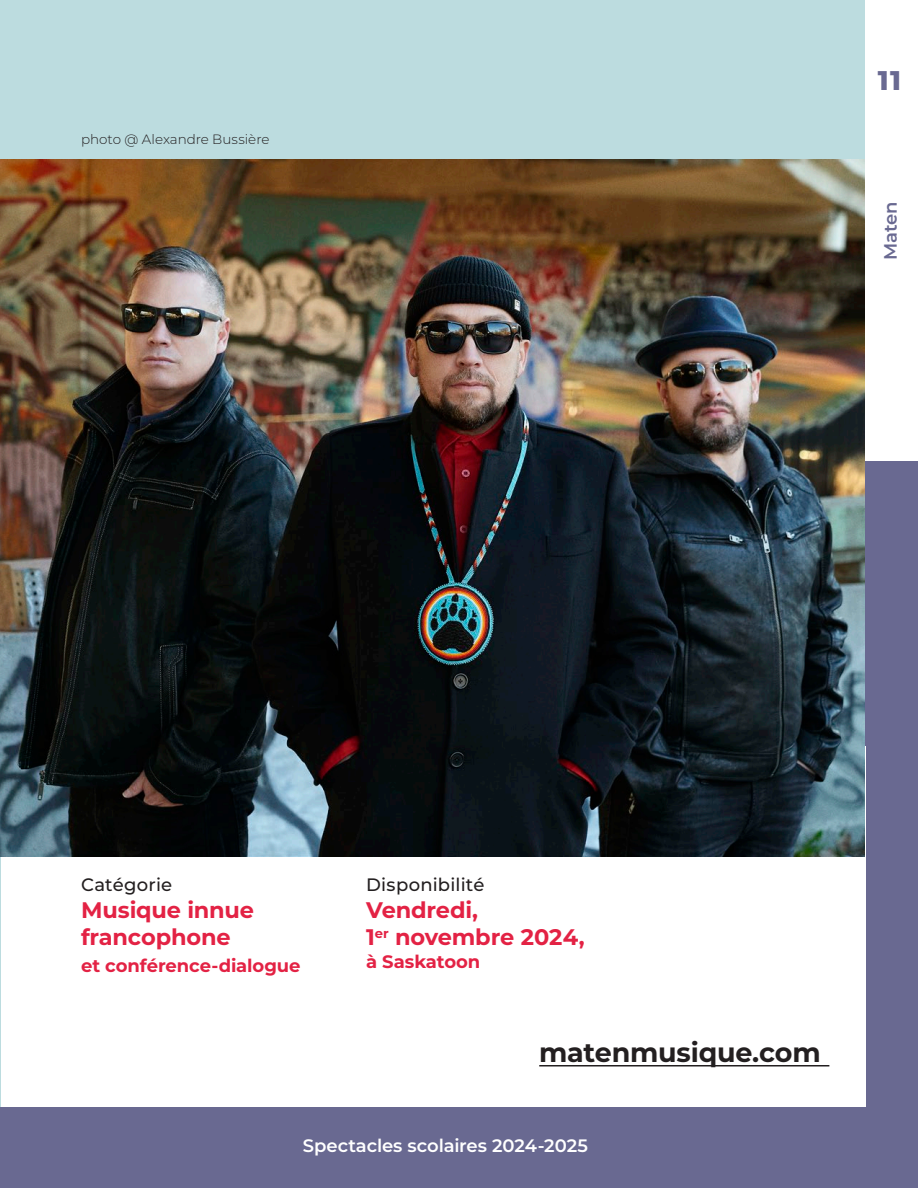
<style>
.page{position:relative;width:918px;height:1188px;background:#fff}
.page>*{position:absolute;margin:0;border:0;box-sizing:border-box;transform-origin:0 0}
.t1{font:700 27px "Montserrat";letter-spacing:-.01em;color:#231f20}
.t2{font:800 27px "Montserrat";color:#696991}
.t3{font:700 22.5px/27px "Montserrat";letter-spacing:-.01em;color:#e32244}
.t4{font:700 18px "Montserrat";letter-spacing:-.005em;color:#e32244}
.t5{font:600 18px "Montserrat";letter-spacing:-.005em;color:#fff}
.t6{font:500 18px "Montserrat";letter-spacing:.015em;color:#231f20}
.t7{font:600 18px "Montserrat";letter-spacing:-.01em;color:#696991}
.t8{font:300 13.5px "Montserrat";color:#231f20}
</style>
<div class="page">
<div style="left:864px;top:461px;width:54px;height:647px;background:#696991"></div>
<div style="left:0;top:0;width:865px;height:1108px;background:#bcdcdf"></div>
<div style="left:1px;top:747px;width:864px;height:360px;background:#fff"></div>
<img style="left:0;top:159px;width:865px;height:697px">
<hr style="left:539px;top:1065px;width:290px;height:1px;background:#231f20">
<div style="left:0;top:1107px;width:918px;height:81px;background:#696991"></div>
<p class="t8" style="left:81px;top:130px;width:190px">photo @ Alexandre Bussière</p>
<p class="t2" style="left:878px;top:61px;width:25px">11</p>
<p class="t7" style="left:878px;top:260px;width:60px;rotate:-90deg">Maten</p>
<p class="t6" style="left:81px;top:872px;width:93px">Catégorie</p>
<p class="t3" style="left:81px;top:895px;width:175px">Musique innue francophone</p>
<p class="t4" style="left:81px;top:953px;width:221px">et conférence-dialogue</p>
<p class="t6" style="left:366px;top:872px;width:120px">Disponibilité</p>
<p class="t3" style="left:366px;top:895px;width:220px">Vendredi,<br>1<sup>er</sup> novembre 2024,</p>
<p class="t4" style="left:366px;top:948px;width:116px">à Saskatoon</p>
<p class="t1" style="left:539px;top:1033px;width:283px">matenmusique.com</p>
<p class="t5" style="left:303px;top:1133px;width:287px">Spectacles scolaires 2024-2025</p>
</div>
